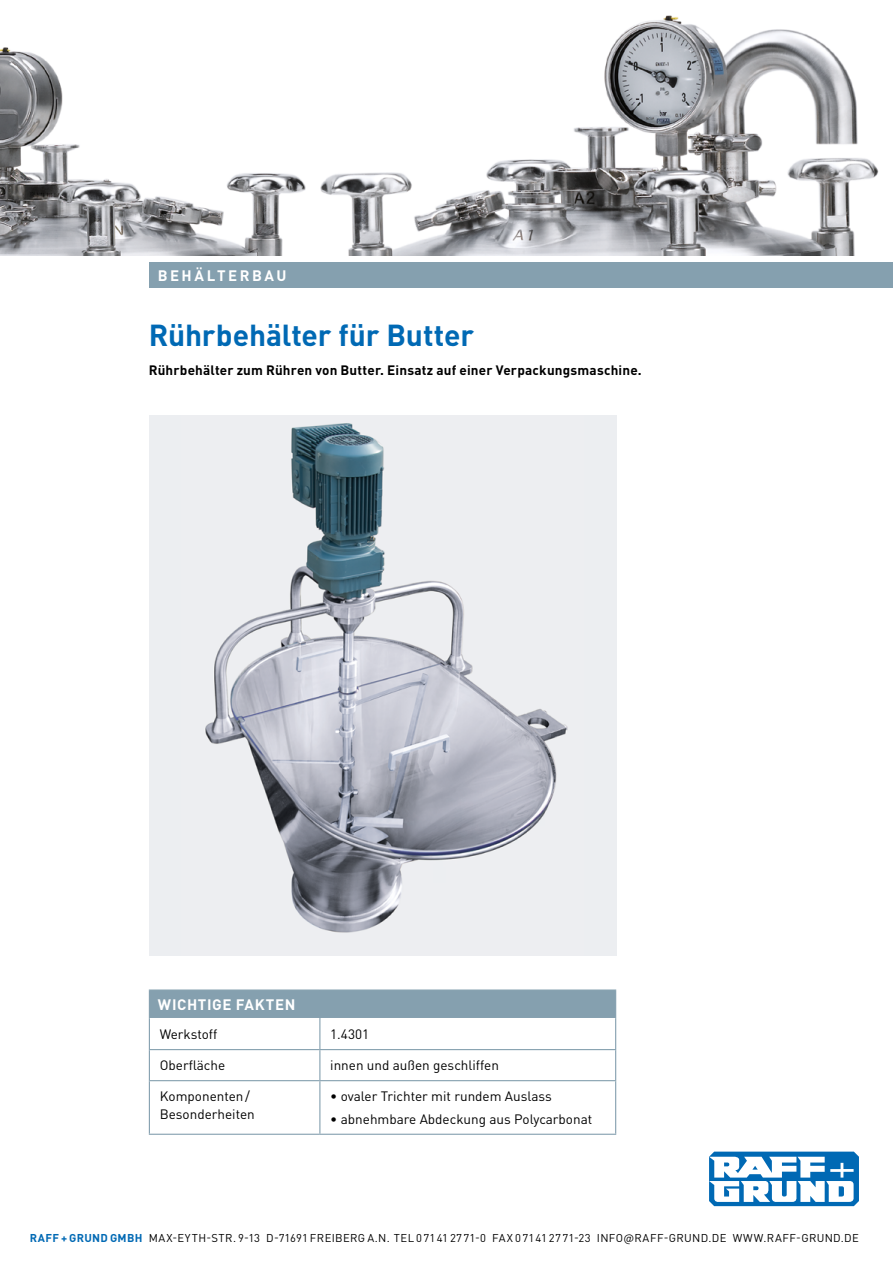
<style>
.page{position:relative;width:893px;height:1263px;background:#fff}
.page>*{position:absolute;margin:0;border:0;box-sizing:border-box;transform-origin:0 0}
.t1{font:700 30px "DIN Pro";letter-spacing:-.005em;color:#0069b4}
.t2{font:700 15px "DIN Pro";letter-spacing:.04em;color:#fff}
.t3{font:700 15px "DIN Pro";letter-spacing:.17em;color:#fff}
.t4{font:13.5px/18px "DIN Pro";color:#000}
.t5{font:700 13.5px "DIN Pro";letter-spacing:.01em;color:#000}
.t6{font:11.25px "DIN Pro";letter-spacing:.03em;color:#000}
.s1{font-weight:700;color:#0069b4}
</style>
<div class="page">
<div style="left:149px;top:262px;width:744px;height:26px;background:#85a0af"></div>
<img style="left:320px;top:15px;width:559px;height:240px">
<img style="left:0;top:47px;width:306px;height:208px">
<div style="left:149px;top:416px;width:468px;height:540px;background:#eceef1"></div>
<img style="left:205px;top:423px;width:363px;height:510px">
<svg style="left:150px;top:1019px;width:465px;height:115px"></svg>
<hr style="left:149px;top:989px;width:171px;height:2px;background:#85a0af">
<hr style="left:320px;top:989px;width:296px;height:2px;background:#85a0af">
<div style="left:149px;top:990px;width:467px;height:28px;background:#85a0af"></div>
<hr style="left:149px;top:1018px;width:1px;height:31px;background:#85a0af">
<hr style="left:319px;top:1018px;width:1px;height:31px;background:#85a0af">
<hr style="left:615px;top:1018px;width:1px;height:31px;background:#85a0af">
<hr style="left:149px;top:1050px;width:1px;height:30px;background:#85a0af">
<hr style="left:149px;top:1081px;width:1px;height:53px;background:#85a0af">
<hr style="left:149px;top:1049px;width:171px;height:1px;background:#85a0af">
<hr style="left:320px;top:1049px;width:296px;height:1px;background:#85a0af">
<hr style="left:319px;top:1050px;width:1px;height:30px;background:#85a0af">
<hr style="left:615px;top:1050px;width:1px;height:30px;background:#85a0af">
<hr style="left:319px;top:1081px;width:1px;height:53px;background:#85a0af">
<hr style="left:615px;top:1081px;width:1px;height:53px;background:#85a0af">
<hr style="left:149px;top:1080px;width:171px;height:1px;background:#85a0af">
<hr style="left:320px;top:1080px;width:296px;height:1px;background:#85a0af">
<hr style="left:149px;top:1134px;width:171px;height:1px;background:#85a0af">
<hr style="left:320px;top:1134px;width:296px;height:1px;background:#85a0af">
<svg style="left:709px;top:1151px;width:150px;height:55px"></svg>
<p class="t3" style="left:158px;top:265px;width:130px">BEHÄLTERBAU</p>
<h1 class="t1" style="left:149px;top:315px;width:327px">Rührbehälter für Butter</h1>
<p class="t5" style="left:149px;top:361px;width:494px">Rührbehälter zum Rühren von Butter. Einsatz auf einer Verpackungsmaschine.</p>
<p class="t2" style="left:158px;top:994px;width:139px">WICHTIGE FAKTEN</p>
<p class="t4" style="left:160px;top:1025px;width:59px">Werkstoff</p>
<p class="t4" style="left:330px;top:1025px;width:40px">1.4301</p>
<p class="t4" style="left:160px;top:1056px;width:67px">Oberfläche</p>
<p class="t4" style="left:330px;top:1056px;width:170px">innen und außen geschliffen</p>
<p class="t4" style="left:160px;top:1087px;width:97px">Komponenten/<br>Besonderheiten</p>
<p class="t4" style="left:330px;top:1087px;width:223px">• ovaler Trichter mit rundem Auslass</p>
<p class="t4" style="left:330px;top:1109px;width:264px">• abnehmbare Abdeckung aus Polycarbonat</p>
<p class="t6" style="left:30px;top:1230px;width:831px"><span class="s1">RAFF + GRUND GMBH</span> MAX-EYTH-STR. 9-13 D-71691 FREIBERG A.N. TEL 07141 2771-0 FAX 07141 2771-23 INFO@RAFF-GRUND.DE WWW.RAFF-GRUND.DE</p>
</div>
